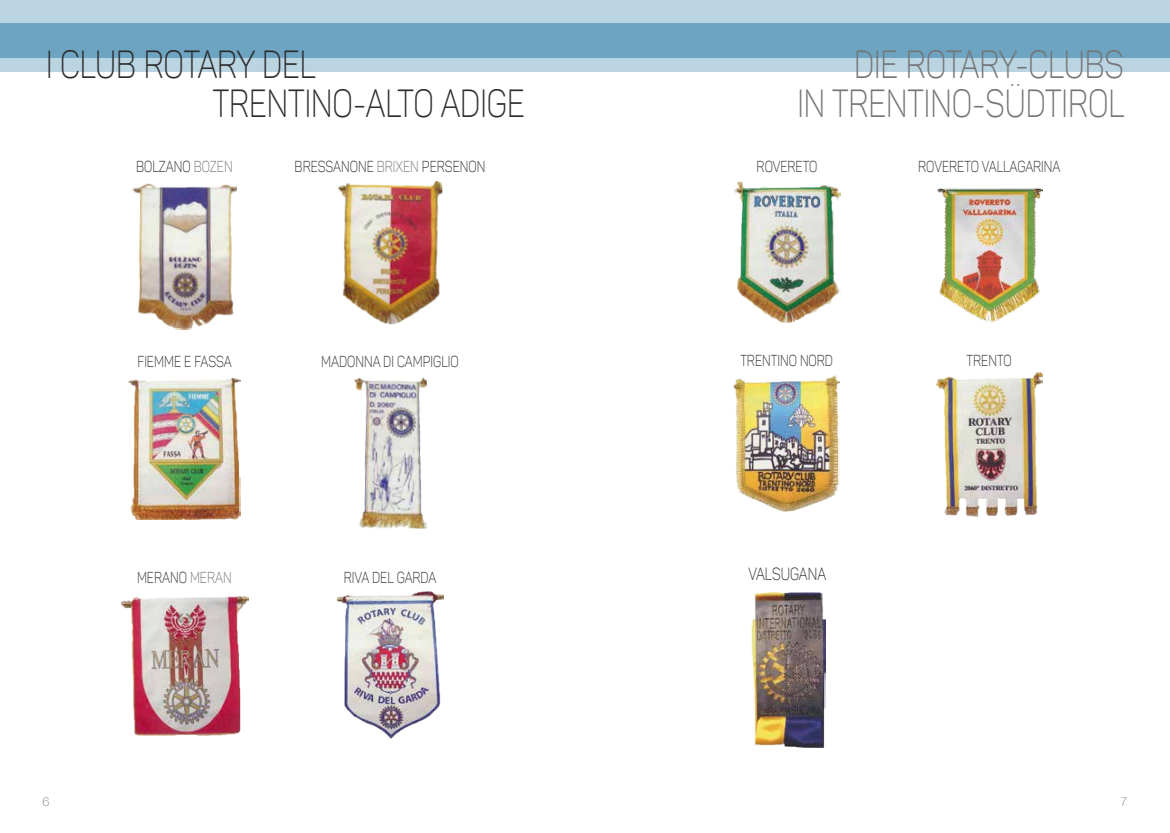
<style>
.page{position:relative;width:1170px;height:833px;background:#fff}
.page>*{position:absolute;margin:0;border:0;box-sizing:border-box;transform-origin:0 0}
.t1{font:38.75px/38.8px "Panton Light Caps";color:#747577;text-align:right;scale:.8 1}
.t2{font:38.75px/38.8px "Panton Light Caps";color:#2d2c2e;scale:.8 1}
.t3{font:17.38px "Panton Light Caps";color:#2d2c2e;scale:.8 1}
.t4{font:15.62px "Panton Light Caps";color:#2d2c2e;scale:.8 1}
.t5{font:100 12.5px "Helvetica Neue LT Pro";color:#747577}
.s1{color:#747577}
</style>
<div class="page">
<div style="left:0;top:0;width:1169px;height:72px;background:#bad4e2"></div>
<div style="left:0;top:23px;width:1169px;height:34px;background:#6ca4c1"></div>
<img style="left:121px;top:596px;width:127px;height:139px">
<img style="left:338px;top:180px;width:104px;height:144px">
<img style="left:128px;top:378px;width:112px;height:141px">
<img style="left:132px;top:183px;width:105px;height:146px">
<img style="left:354px;top:377px;width:73px;height:151px">
<img style="left:751px;top:592px;width:74px;height:155px">
<img style="left:935px;top:372px;width:107px;height:145px">
<img style="left:733px;top:375px;width:106px;height:136px">
<img style="left:336px;top:591px;width:108px;height:147px">
<img style="left:734px;top:181px;width:106px;height:142px">
<img style="left:937px;top:188px;width:105px;height:135px">
<h1 class="t2" style="left:213px;top:45px;width:391px;text-indent:-167px">I CLUB ROTARY DEL<br>TRENTINO-ALTO ADIGE</h1>
<h1 class="t1" style="left:797px;top:45px;width:410px">DIE ROTARY-CLUBS<br>IN TRENTINO-SÜDTIROL</h1>
<p class="t4" style="left:136px;top:157px;width:122px">BOLZANO <span class="s1">BOZEN</span></p>
<p class="t4" style="left:294px;top:157px;width:240px">BRESSANONE <span class="s1">BRIXEN</span> PERSENON</p>
<p class="t4" style="left:756px;top:157px;width:78px">ROVERETO</p>
<p class="t4" style="left:918px;top:157px;width:179px">ROVERETO VALLAGARINA</p>
<p class="t4" style="left:137px;top:352px;width:119px">FIEMME E FASSA</p>
<p class="t4" style="left:321px;top:352px;width:173px">MADONNA DI CAMPIGLIO</p>
<p class="t4" style="left:740px;top:351px;width:117px">TRENTINO NORD</p>
<p class="t4" style="left:966px;top:351px;width:58px">TRENTO</p>
<p class="t4" style="left:137px;top:568px;width:120px">MERANO <span class="s1">MERAN</span></p>
<p class="t4" style="left:344px;top:568px;width:117px">RIVA DEL GARDA</p>
<p class="t3" style="left:748px;top:563px;width:99px">VALSUGANA</p>
<p class="t5" style="left:43px;top:795px;width:8px">6</p>
<p class="t5" style="left:1120px;top:795px;width:8px">7</p>
</div>
